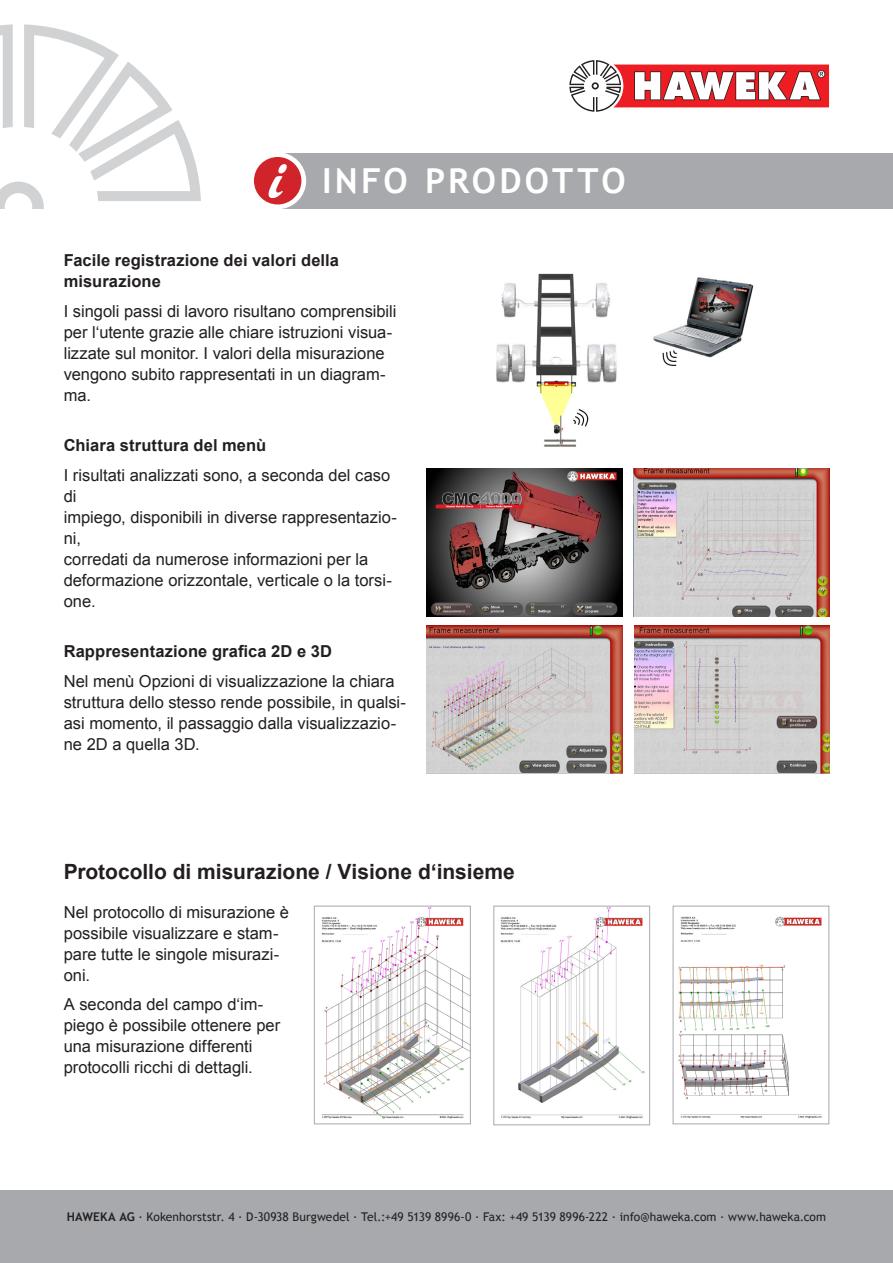
<style>
.page{position:relative;width:893px;height:1263px;background:#fff}
.page>*{position:absolute;margin:0;border:0;box-sizing:border-box;transform-origin:0 0}
.t1{font:700 34.5px "Trebuchet MS";letter-spacing:.09em;color:#fff}
.t2{font:700 21px "Arial";color:#231f20}
.t3{font:16.5px/21px "Arial";color:#231f20}
.t4{font:700 16.5px/21px "Arial";letter-spacing:.005em;color:#231f20}
.t5{font:12px "Trebuchet MS";letter-spacing:.005em;color:#231f20}
.s1{font-weight:700}
</style>
<div class="page">
<svg style="left:0;top:24px;width:201px;height:184px"></svg>
<div style="left:276px;top:153px;width:617px;height:55px;background:#a8a9ad"></div>
<div style="left:249px;top:152px;width:57px;height:57px;background:#fff;border-radius:50%"></div>
<div style="left:254px;top:157px;width:47px;height:47px;background:#d1232a;border-radius:50%"></div>
<svg style="left:268px;top:164px;width:19px;height:34px"></svg>
<svg style="left:569px;top:60px;width:260px;height:52px"></svg>
<div style="left:0;top:1191px;width:893px;height:72px;background:#a8a9ad"></div>
<img style="left:321px;top:908px;width:148px;height:212px">
<div style="left:314px;top:906px;width:157px;height:218px;border:1px solid #a8a9ad"></div>
<img style="left:500px;top:908px;width:145px;height:211px">
<div style="left:493px;top:906px;width:157px;height:219px;border:1px solid #a8a9ad"></div>
<img style="left:678px;top:916px;width:144px;height:203px">
<div style="left:673px;top:906px;width:156px;height:218px;border:1px solid #a8a9ad"></div>
<img style="left:496px;top:273px;width:258px;height:174px">
<img style="left:426px;top:468px;width:196px;height:149px">
<img style="left:634px;top:625px;width:196px;height:149px">
<img style="left:426px;top:625px;width:196px;height:148px">
<img style="left:634px;top:468px;width:195px;height:149px">
<h1 class="t1" style="left:322px;top:159px;width:305px">INFO PRODOTTO</h1>
<p class="t4" style="left:64px;top:250px;width:277px">Facile registrazione dei valori della misurazione</p>
<p class="t3" style="left:64px;top:301px;width:334px">I singoli passi di lavoro risultano comprensibili per l‘utente grazie alle chiare istruzioni visua&shy;lizzate sul monitor. I valori della misurazione vengono subito rappresentati in un diagram&shy;ma.</p>
<p class="t4" style="left:64px;top:435px;width:204px">Chiara struttura del menù</p>
<p class="t3" style="left:64px;top:465px;width:335px">I risultati analizzati sono, a seconda del caso di<br>impiego, disponibili in diverse rappresentazio&shy;ni,<br>corredati da numerose informazioni per la deformazione orizzontale, verticale o la torsi&shy;one.</p>
<p class="t4" style="left:64px;top:641px;width:270px">Rappresentazione grafica 2D e 3D</p>
<p class="t3" style="left:64px;top:671px;width:344px">Nel menù Opzioni di visualizzazione la chiara struttura dello stesso rende possibile, in qualsi&shy;asi momento, il passaggio dalla visualizzazio&shy;ne 2D a quella 3D.</p>
<p class="t2" style="left:64px;top:857px;width:453px">Protocollo di misurazione / Visione d‘insieme</p>
<p class="t3" style="left:64px;top:902px;width:227px">Nel protocollo di misurazione è possibile visualizzare e stam&shy;pare tutte le singole misurazi&shy;oni.</p>
<p class="t3" style="left:64px;top:994px;width:218px">A seconda del campo d‘im&shy;piego è possibile ottenere per una misurazione differenti protocolli ricchi di dettagli.</p>
<p class="t5" style="left:67px;top:1209px;width:761px"><span class="s1">HAWEKA AG</span> · Kokenhorststr. 4 · D-30938 Burgwedel · Tel.:+49 5139 8996-0 · Fax: +49 5139 8996-222 · info@haweka.com · www.haweka.com</p>
</div>
